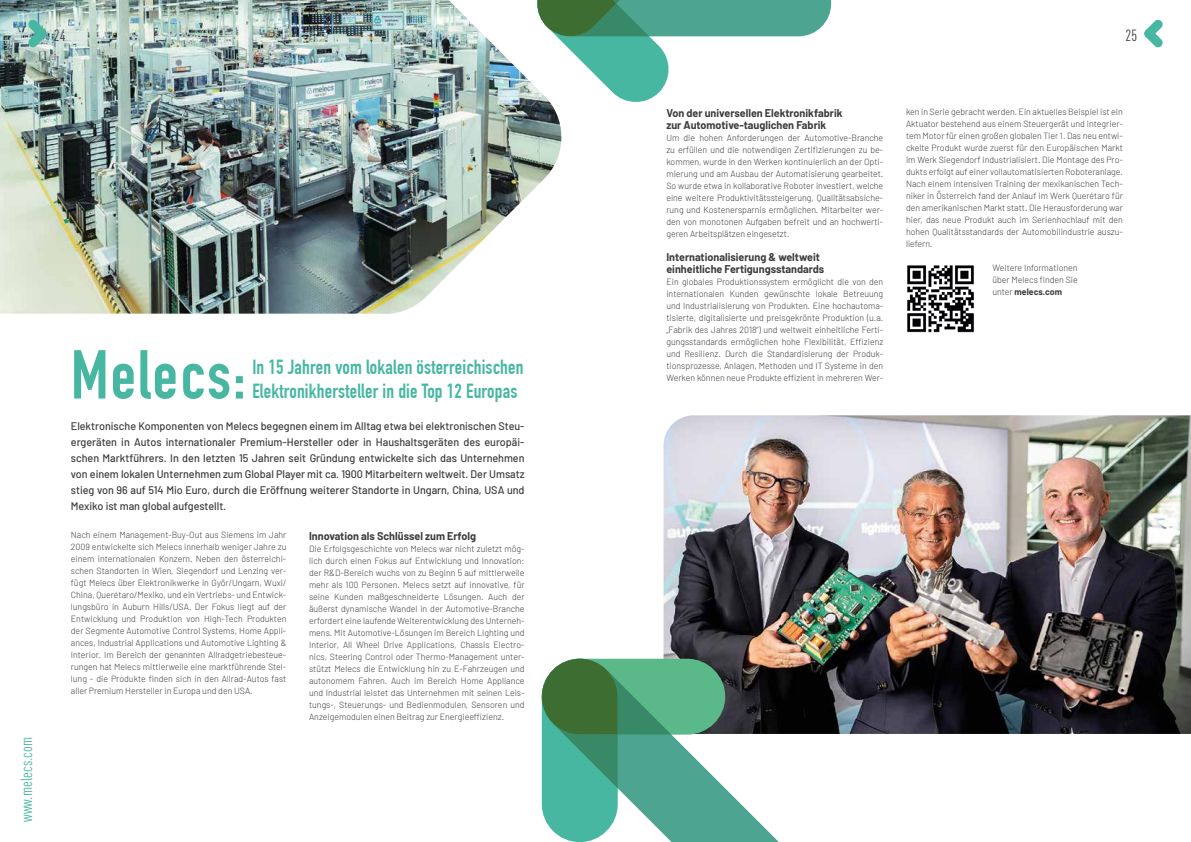
<style>
.page{position:relative;width:1191px;height:842px;background:#fff}
.page>*{position:absolute;margin:0;border:0;box-sizing:border-box;transform-origin:0 0}
.t1{font:700 68px "DIN Condensed";letter-spacing:.03em;color:#47b7a2}
.t2{font:700 20px/24px "DIN Condensed";letter-spacing:.01em;color:#47b7a2}
.t3{font:condensed 16px "DINOT";letter-spacing:.01em;color:#47b7a2}
.t4{font:condensed 16px "DINOT";color:#3c3c3b}
.t5{font:500 11px/16px "Barlow";color:#3c3c3b;text-align:justify}
.t6{font:700 11px/12px "Barlow";color:#3c3c3b}
.t7{font:300 9px/12px "Barlow";color:#3c3c3b;text-align:justify}
.s1{font-weight:700}
</style>
<div class="page">
<img style="left:0;top:0;width:561px;height:314px">
<svg style="left:28px;top:19px;width:19px;height:29px"></svg>
<svg style="left:1144px;top:19px;width:19px;height:29px"></svg>
<svg style="left:534px;top:0;width:297px;height:105px"></svg>
<img style="left:663px;top:415px;width:528px;height:319px">
<svg style="left:541px;top:655px;width:267px;height:187px"></svg>
<div style="left:542px;top:659px;width:183px;height:76px;background:#5bb889;border-radius:38px"></div>
<div style="left:542px;top:659px;width:76px;height:183px;background:#47b7a2;border-radius:38px"></div>
<svg style="left:542px;top:659px;width:129px;height:129px"></svg>
<img style="left:907px;top:265px;width:67px;height:68px">
<h3 class="t4" style="left:54px;top:24px;width:13px">24</h3>
<h3 class="t4" style="left:1125px;top:24px;width:13px">25</h3>
<h3 class="t3" style="left:15px;top:822px;width:86px;rotate:-90deg">www.melecs.com</h3>
<h1 class="t1" style="left:71px;top:335px;width:176px">Melecs:</h1>
<h2 class="t2" style="left:252px;top:355px;width:273px">In 15 Jahren vom lokalen österreichischen<br>Elektronikhersteller in die Top 12 Europas</h2>
<p class="t5" style="left:71px;top:417px;width:455px">Elektronische Komponenten von Melecs begegnen einem im Alltag etwa bei elektronischen Steu&shy;ergeräten in Autos internationaler Premium-Hersteller oder in Haushaltsgeräten des europäi&shy;schen Marktführers. In den letzten 15 Jahren seit Gründung entwickelte sich das Unternehmen von einem lokalen Unternehmen zum Global Player mit ca. 1900 Mitarbeitern weltweit. Der Umsatz stieg von 96 auf 514 Mio Euro, durch die Eröffnung weiterer Standorte in Ungarn, China, USA und Mexiko ist man global aufgestellt.</p>
<p class="t7" style="left:71px;top:528px;width:217px">Nach einem Management-Buy-Out aus Siemens im Jahr 2009 entwickelte sich Melecs innerhalb weniger Jahre zu einem internationalen Konzern. Neben den österreichi&shy;schen Standorten in Wien, Siegendorf und Lenzing ver&shy;fügt Melecs über Elektronikwerke in Györ/Ungarn, Wuxi/ China, Querétaro/Mexiko, und ein Vertriebs- und Entwick&shy;lungsbüro in Auburn Hills/USA. Der Fokus liegt auf der Entwicklung und Produktion von High-Tech Produkten der Segmente Automotive Control Systems, Home Appli&shy;ances, Industrial Applications und Automotive Lighting &amp; Interior. Im Bereich der genannten Allradgetriebesteue&shy;rungen hat Melecs mittlerweile eine marktführende Stel&shy;lung - die Produkte finden sich in den Allrad-Autos fast aller Premium Hersteller in Europa und den USA.</p>
<p class="t6" style="left:309px;top:529px;width:168px">Innovation als Schlüssel zum Erfolg</p>
<p class="t7" style="left:309px;top:542px;width:217px">Die Erfolgsgeschichte von Melecs war nicht zuletzt mög&shy;lich durch einen Fokus auf Entwicklung und Innovation: der R&amp;D-Bereich wuchs von zu Beginn 5 auf mittlerweile mehr als 100 Personen. Melecs setzt auf innovative, für seine Kunden maßgeschneiderte Lösungen. Auch der äußerst dynamische Wandel in der Automotive-Branche erfordert eine laufende Weiterentwicklung des Unterneh&shy;mens. Mit Automotive-Lösungen im Bereich Lighting und Interior, All Wheel Drive Applications, Chassis Electro&shy;nics, Steering Control oder Thermo-Management unter&shy;stützt Melecs die Entwicklung hin zu E-Fahrzeugen und autonomem Fahren. Auch im Bereich Home Appliance und Industrial leistet das Unternehmen mit seinen Leis&shy;tungs-, Steuerungs- und Bedienmodulen, Sensoren und Anzeigemodulen einen Beitrag zur Energieeffizienz.</p>
<p class="t6" style="left:666px;top:106px;width:178px">Von der universellen Elektronikfabrik zur Automotive-tauglichen Fabrik</p>
<p class="t7" style="left:666px;top:131px;width:218px">Um die hohen Anforderungen der Automotive-Branche zu erfüllen und die notwendigen Zertifizierungen zu be&shy;kommen, wurde in den Werken kontinuierlich an der Opti&shy;mierung und am Ausbau der Automatisierung gearbeitet.<br>So wurde etwa in kollaborative Roboter investiert, welche eine weitere Produktivitätssteigerung, Qualitätsabsiche&shy;rung und Kostenersparnis ermöglichen. Mitarbeiter wer&shy;den von monotonen Aufgaben befreit und an hochwerti&shy;geren Arbeitsplätzen eingesetzt.</p>
<p class="t6" style="left:666px;top:250px;width:159px">Internationalisierung &amp; weltweit einheitliche Fertigungsstandards</p>
<p class="t7" style="left:666px;top:275px;width:218px">Ein globales Produktionssystem ermöglicht die von den internationalen Kunden gewünschte lokale Betreuung und Industrialisierung von Produkten. Eine hochautoma&shy;tisierte, digitalisierte und preisgekrönte Produktion (u.a. „Fabrik des Jahres 2018“) und weltweit einheitliche Ferti&shy;gungsstandards ermöglichen hohe Flexibilität, Effizienz und Resilienz. Durch die Standardisierung der Produk&shy;tionsprozesse, Anlagen, Methoden und IT Systeme in den Werken können neue Produkte effizient in mehreren Wer-</p>
<p class="t7" style="left:906px;top:105px;width:218px">ken in Serie gebracht werden. Ein aktuelles Beispiel ist ein Aktuator bestehend aus einem Steuergerät und integrier&shy;tem Motor für einen großen globalen Tier 1. Das neu entwi&shy;ckelte Produkt wurde zuerst für den Europäischen Markt im Werk Siegendorf industrialisiert. Die Montage des Pro&shy;dukts erfolgt auf einer vollautomatisierten Roboteranlage.<br>Nach einem intensiven Training der mexikanischen Tech&shy;niker in Österreich fand der Anlauf im Werk Querétaro für den amerikanischen Markt statt. Die Herausforderung war hier, das neue Produkt auch im Serienhochlauf mit den hohen Qualitätsstandards der Automobilindustrie auszu&shy;liefern.</p>
<p class="t7" style="left:992px;top:261px;width:87px">Weitere Informationen über Melecs finden Sie unter <span class="s1">melecs.com</span></p>
</div>
